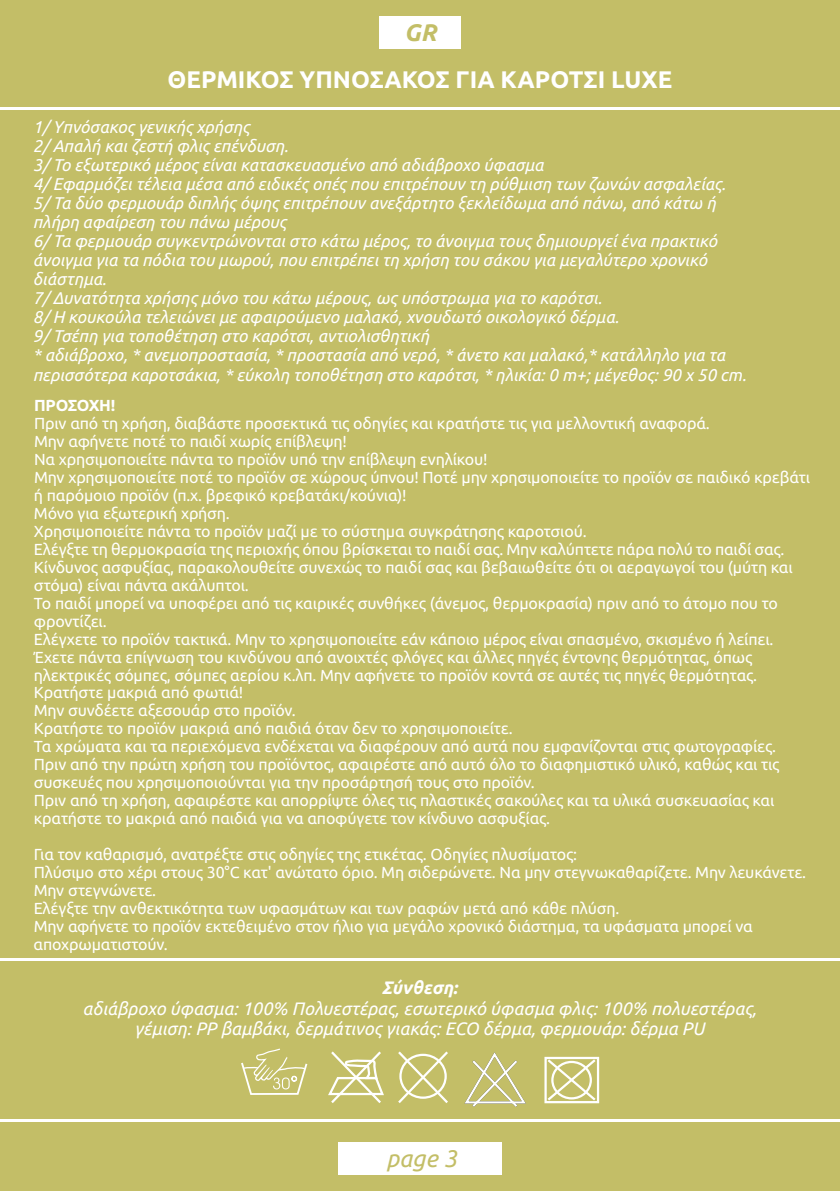
<style>
.page{position:relative;width:840px;height:1191px;background:#fff}
.page>*{position:absolute;margin:0;border:0;box-sizing:border-box;transform-origin:0 0}
.t1{font:700 24px "Ubuntu";color:#fff}
.t2{font:italic 24px "Ubuntu";color:#c3be67}
.t3{font:italic 700 24px "Ubuntu";color:#c3be67}
.t4{font:italic 18px/20.2px "Ubuntu";color:#fff;text-align:center}
.t5{font:italic 700 18px "Ubuntu";color:#fff}
.t6{font:italic 17px/19px "Ubuntu";color:#fff}
.t7{font:16px/18px "Ubuntu";letter-spacing:-.01em;color:#fff}
.t8{font:700 16px "Ubuntu";letter-spacing:-.015em;color:#fff}
</style>
<div class="page">
<div style="left:0;top:0;width:839px;height:1191px;background:#c3be67"></div>
<div style="left:379px;top:16px;width:82px;height:33px;background:#fff"></div>
<div style="left:338px;top:1142px;width:164px;height:32px;background:#fff"></div>
<hr style="left:0;top:1119px;width:839px;height:3px;background:#fff">
<hr style="left:0;top:107px;width:839px;height:3px;background:#fff">
<hr style="left:0;top:958px;width:839px;height:3px;background:#fff">
<svg style="left:241px;top:1048px;width:67px;height:47px"></svg>
<svg style="left:464px;top:1052px;width:62px;height:55px"></svg>
<div style="left:544px;top:1056px;width:55px;height:47px;border:2px solid #fff"></div>
<svg style="left:545px;top:1057px;width:52px;height:45px"></svg>
<svg style="left:328px;top:1051px;width:56px;height:52px"></svg>
<svg style="left:398px;top:1051px;width:50px;height:52px"></svg>
<h1 class="t3" style="left:404px;top:22px;width:34px">GR</h1>
<h1 class="t1" style="left:167px;top:70px;width:506px">ΘΕΡΜΙΚΟΣ ΥΠΝΟΣΑΚΟΣ ΓΙΑ ΚΑΡΟΤΣΙ LUXE</h1>
<p class="t6" style="left:33px;top:118px;width:714px">1/ Yπνόσακος γενικής χρήσης<br>2/ Απαλή και ζεστή φλις επένδυση.<br>3/ Το εξωτερικό μέρος είναι κατασκευασμένο από αδιάβροχο ύφασμα<br>4/ Εφαρμόζει τέλεια μέσα από ειδικές οπές που επιτρέπουν τη ρύθμιση των ζωνών ασφαλείας.<br>5/ Τα δύο φερμουάρ διπλής όψης επιτρέπουν ανεξάρτητο ξεκλείδωμα από πάνω, από κάτω ή πλήρη αφαίρεση του πάνω μέρους<br>6/ Τα φερμουάρ συγκεντρώνονται στο κάτω μέρος, το άνοιγμα τους δημιουργεί ένα πρακτικό άνοιγμα για τα πόδια του μωρού, που επιτρέπει τη χρήση του σάκου για μεγαλύτερο χρονικό διάστημα.<br>7/ Δυνατότητα χρήσης μόνο του κάτω μέρους, ως υπόστρωμα για το καρότσι.<br>8/ Η κουκούλα τελειώνει με αφαιρούμενο μαλακό, χνουδωτό οικολογικό δέρμα.<br>9/ Τσέπη για τοποθέτηση στο καρότσι, αντιολισθητική<br>* αδιάβροχο, * ανεμοπροστασία, * προστασία από νερό, * άνετο και μαλακό,* κατάλληλο για τα περισσότερα καροτσάκια, * εύκολη τοποθέτηση στο καρότσι, * ηλικία: 0 m+; μέγεθος: 90 x 50 cm.</p>
<p class="t8" style="left:34px;top:399px;width:83px">ΠΡΟΣΟΧΗ!</p>
<p class="t7" style="left:34px;top:415px;width:777px">Πριν από τη χρήση, διαβάστε προσεκτικά τις οδηγίες και κρατήστε τις για μελλοντική αναφορά.<br>Μην αφήνετε ποτέ το παιδί χωρίς επίβλεψη!<br>Να χρησιμοποιείτε πάντα το προϊόν υπό την επίβλεψη ενηλίκου!<br>Μην χρησιμοποιείτε ποτέ το προϊόν σε χώρους ύπνου! Ποτέ μην χρησιμοποιείτε το προϊόν σε παιδικό κρεβάτι ή παρόμοιο προϊόν (π.χ. βρεφικό κρεβατάκι/κούνια)!<br>Μόνο για εξωτερική χρήση.<br>Χρησιμοποιείτε πάντα το προϊόν μαζί με το σύστημα συγκράτησης καροτσιού.<br>Ελέγξτε τη θερμοκρασία της περιοχής όπου βρίσκεται το παιδί σας. Μην καλύπτετε πάρα πολύ το παιδί σας.<br>Κίνδυνος ασφυξίας, παρακολουθείτε συνεχώς το παιδί σας και βεβαιωθείτε ότι οι αεραγωγοί του (μύτη και στόμα) είναι πάντα ακάλυπτοι.<br>Το παιδί μπορεί να υποφέρει από τις καιρικές συνθήκες (άνεμος, θερμοκρασία) πριν από το άτομο που το φροντίζει.<br>Ελέγχετε το προϊόν τακτικά. Μην το χρησιμοποιείτε εάν κάποιο μέρος είναι σπασμένο, σκισμένο ή λείπει.<br>Έχετε πάντα επίγνωση του κινδύνου από ανοιχτές φλόγες και άλλες πηγές έντονης θερμότητας, όπως ηλεκτρικές σόμπες, σόμπες αερίου κ.λπ. Μην αφήνετε το προϊόν κοντά σε αυτές τις πηγές θερμότητας.<br>Κρατήστε μακριά από φωτιά!<br>Μην συνδέετε αξεσουάρ στο προϊόν.<br>Κρατήστε το προϊόν μακριά από παιδιά όταν δεν το χρησιμοποιείτε.<br>Τα χρώματα και τα περιεχόμενα ενδέχεται να διαφέρουν από αυτά που εμφανίζονται στις φωτογραφίες.<br>Πριν από την πρώτη χρήση του προϊόντος, αφαιρέστε από αυτό όλο το διαφημιστικό υλικό, καθώς και τις συσκευές που χρησιμοποιούνται για την προσάρτησή τους στο προϊόν.<br>Πριν από τη χρήση, αφαιρέστε και απορρίψτε όλες τις πλαστικές σακούλες και τα υλικά συσκευασίας και κρατήστε το μακριά από παιδιά για να αποφύγετε τον κίνδυνο ασφυξίας.</p>
<p class="t7" style="left:34px;top:846px;width:773px">Για τον καθαρισμό, ανατρέξτε στις οδηγίες της ετικέτας. Οδηγίες πλυσίματος:<br>Πλύσιμο στο χέρι στους 30°C κατ' ανώτατο όριο. Μη σιδερώνετε. Να μην στεγνωκαθαρίζετε. Μην λευκάνετε.<br>Μην στεγνώνετε.<br>Ελέγξτε την ανθεκτικότητα των υφασμάτων και των ραφών μετά από κάθε πλύση.<br>Μην αφήνετε το προϊόν εκτεθειμένο στον ήλιο για μεγάλο χρονικό διάστημα, τα υφάσματα μπορεί να αποχρωματιστούν.</p>
<p class="t5" style="left:381px;top:980px;width:77px">Σύνθεση:</p>
<p class="t4" style="left:82px;top:999px;width:675px">αδιάβροχο ύφασμα: 100% Πολυεστέρας, εσωτερικό ύφασμα φλις: 100% πολυεστέρας, γέμιση: PP βαμβάκι, δερμάτινος γιακάς: ECO δέρμα, φερμουάρ: δέρμα PU</p>
<h1 class="t2" style="left:386px;top:1148px;width:72px">page 3</h1>
</div>
